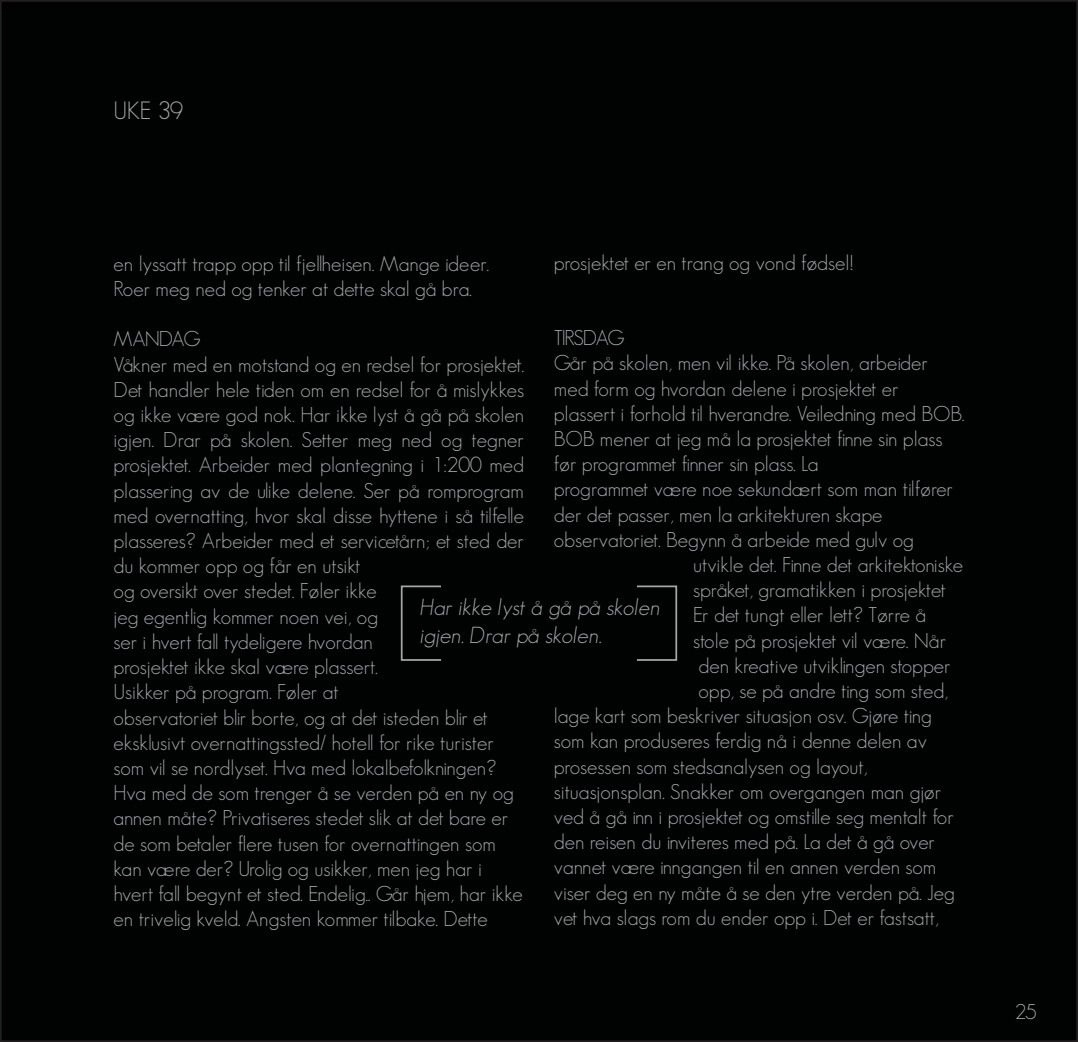
<style>
.page{position:relative;width:1078px;height:1042px;background:#fff}
.page>*{position:absolute;margin:0;border:0;box-sizing:border-box;transform-origin:0 0}
.t1{font:300 24.5px "Geosans";color:#a5a6aa}
.t2{font:italic 300 22.75px/27.3px "Geosans";color:#a5a6aa}
.t3{font:300 21px/25.2px "Geosans";color:#a5a6aa}
.t4{font:300 21px "Geosans";letter-spacing:-.065em;color:#a5a6aa}
</style>
<div class="page">
<div style="left:1px;top:1px;width:1076px;height:1040px;background:#010202"></div>
<div style="left:401px;top:585px;width:41px;height:76px;border:2px solid #a5a6aa"></div>
<div style="left:636px;top:585px;width:41px;height:76px;border:2px solid #a5a6aa"></div>
<p class="t1" style="left:114px;top:97px;width:71px">UKE 39</p>
<p class="t3" style="left:554px;top:250px;width:301px">prosjektet er en trang og vond fødsel!</p>
<p class="t3" style="left:114px;top:251px;width:377px">en lyssatt trapp opp til fjellheisen. Mange ideer.<br>Roer meg ned og tenker at dette skal gå bra.</p>
<p class="t3" style="left:114px;top:326px;width:89px">MANDAG</p>
<p class="t3" style="left:114px;top:352px;width:412px;text-align:justify">Våkner med en motstand og en redsel for prosjektet.<br>Det handler hele tiden om en redsel for å mislykkes og ikke være god nok. Har ikke lyst å gå på skolen igjen. Drar på skolen. Setter meg ned og tegner prosjektet. Arbeider med plantegning i 1:200 med plassering av de ulike delene. Ser på romprogram med overnatting, hvor skal disse hyttene i så tilfelle plasseres? Arbeider med et servicetårn; et sted der du kommer opp og får en utsikt</p>
<p class="t3" style="left:114px;top:578px;width:265px">og oversikt over stedet. Føler ikke</p>
<p class="t3" style="left:114px;top:604px;width:266px">jeg egentlig kommer noen vei, og</p>
<p class="t3" style="left:114px;top:629px;width:261px">ser i hvert fall tydeligere hvordan</p>
<p class="t3" style="left:114px;top:654px;width:266px">prosjektet ikke skal være plassert.</p>
<p class="t3" style="left:114px;top:679px;width:227px">Usikker på program. Føler at</p>
<p class="t3" style="left:114px;top:704px;width:411px">observatoriet blir borte, og at det isteden blir et eksklusivt overnattingssted/ hotell for rike turister som vil se nordlyset. Hva med lokalbefolkningen?<br>Hva med de som trenger å se verden på en ny og annen måte? Privatiseres stedet slik at det bare er de som betaler flere tusen for overnattingen som kan være der? Urolig og usikker, men jeg har i hvert fall begynt et sted. Endelig.. Går hjem, har ikke en trivelig kveld. Angsten kommer tilbake. Dette</p>
<p class="t4" style="left:554px;top:326px;width:73px">TIRSDAG</p>
<p class="t3" style="left:554px;top:350px;width:376px">Går på skolen, men vil ikke. På skolen, arbeider med form og hvordan delene i prosjektet er</p>
<p class="t3" style="left:554px;top:401px;width:412px">plassert i forhold til hverandre. Veiledning med BOB.<br>BOB mener at jeg må la prosjektet finne sin plass før programmet finner sin plass. La</p>
<p class="t3" style="left:554px;top:476px;width:401px">programmet være noe sekundært som man tilfører der det passer, men la arkitekturen skape</p>
<p class="t3" style="left:554px;top:527px;width:361px">observatoriet. Begynn å arbeide med gulv og</p>
<p class="t3" style="left:693px;top:552px;width:272px">utvikle det. Finne det arkitektoniske</p>
<p class="t3" style="left:693px;top:577px;width:254px">språket, gramatikken i prosjektet</p>
<p class="t3" style="left:693px;top:602px;width:234px">Er det tungt eller lett? Tørre å</p>
<p class="t3" style="left:693px;top:628px;width:255px">stole på prosjektet vil være. Når</p>
<p class="t3" style="left:698px;top:653px;width:254px">den kreative utviklingen stopper</p>
<p class="t3" style="left:554px;top:678px;width:396px;text-indent:145px">opp, se på andre ting som sted, lage kart som beskriver situasjon osv. Gjøre ting som kan produseres ferdig nå i denne delen av prosessen som stedsanalysen og layout,</p>
<p class="t3" style="left:554px;top:779px;width:401px">situasjonsplan. Snakker om overgangen man gjør ved å gå inn i prosjektet og omstille seg mentalt for den reisen du inviteres med på. La det å gå over</p>
<p class="t3" style="left:554px;top:854px;width:402px">vannet være inngangen til en annen verden som viser deg en ny måte å se den ytre verden på. Jeg vet hva slags rom du ender opp i. Det er fastsatt,</p>
<p class="t2" style="left:420px;top:594px;width:242px">Har ikke lyst å gå på skolen igjen. Drar på skolen.</p>
<p class="t3" style="left:1015px;top:999px;width:23px">25</p>
</div>
